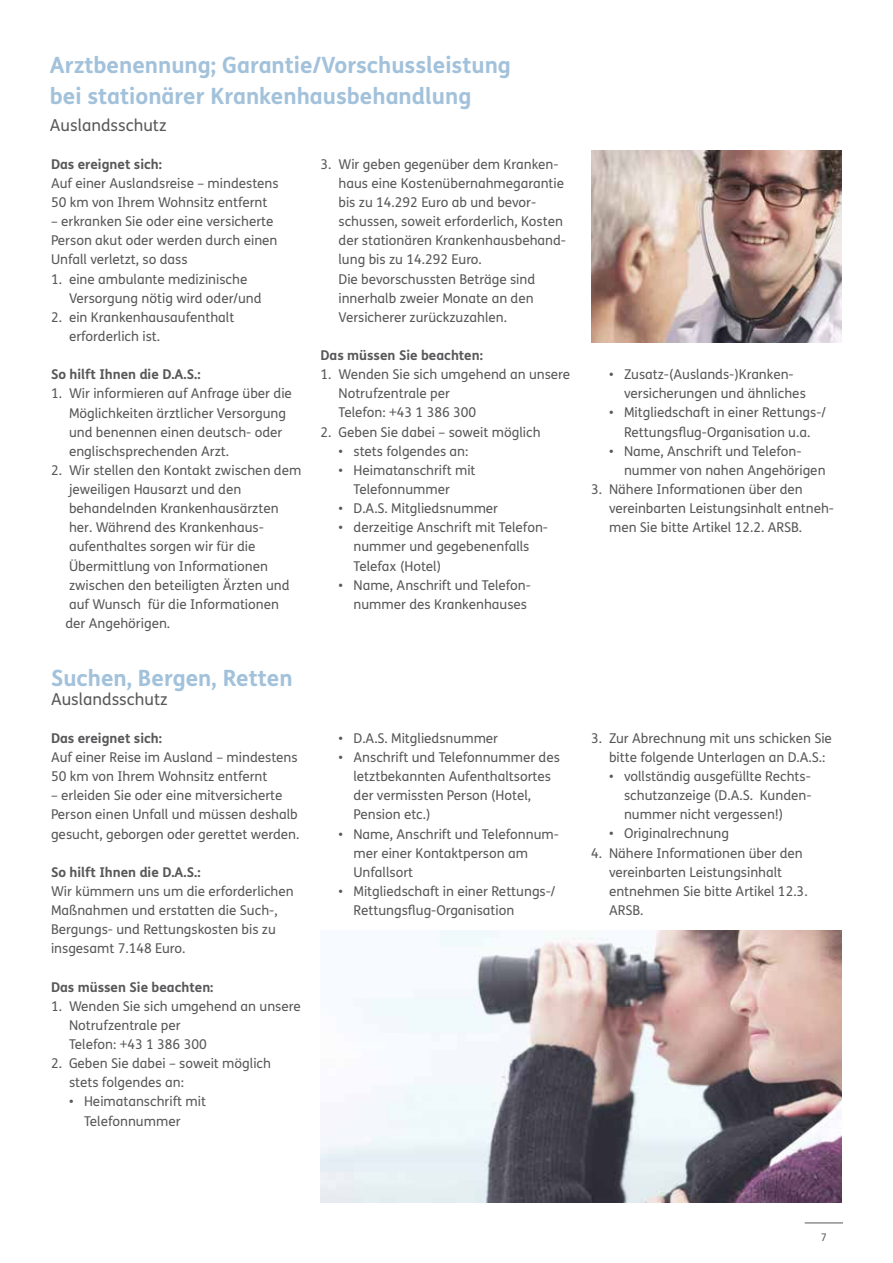
<style>
.page{position:relative;width:893px;height:1263px;background:#fff}
.page>*{position:absolute;margin:0;border:0;box-sizing:border-box;transform-origin:0 0}
.t1{font:700 22.5px/30.6px "FS Me";color:#a2c1db}
.t2{font:16.5px "FS Me";color:#58585a}
.t3{font:13.5px/19.2px "FS Me";color:#58585a}
.t4{font:700 13.5px "FS Me";color:#58585a}
.t5{font:10.5px "FS Me";color:#58585a}
</style>
<div class="page">
<hr style="left:805px;top:1222px;width:38px;height:1px;background:#58585a">
<img style="left:320px;top:930px;width:522px;height:272px">
<img style="left:591px;top:150px;width:251px;height:193px">
<h1 class="t1" style="left:50px;top:49px;width:462px">Arztbenennung; Garantie/Vorschussleistung bei stationärer Krankenhausbehandlung</h1>
<p class="t2" style="left:50px;top:113px;width:118px">Auslandsschutz</p>
<p class="t4" style="left:51px;top:154px;width:112px">Das ereignet sich:</p>
<p class="t3" style="left:51px;top:173px;width:229px">Auf einer Auslandsreise – mindestens<br>50 km von Ihrem Wohnsitz entfernt</p>
<p class="t3" style="left:51px;top:212px;width:228px">– erkranken Sie oder eine versicherte<br>Person akut oder werden durch einen<br>Unfall verletzt, so dass</p>
<p class="t3" style="left:69px;top:269px;width:194px;text-indent:-18px">1. eine ambulante medizinische<br>Versorgung nötig wird oder/und</p>
<p class="t3" style="left:69px;top:307px;width:167px;text-indent:-18px">2. ein Krankenhausaufenthalt erforderlich ist.</p>
<p class="t4" style="left:51px;top:364px;width:151px">So hilft Ihnen die D.A.S.:</p>
<p class="t3" style="left:69px;top:384px;width:224px;text-indent:-18px">1. Wir informieren auf Anfrage über die Möglichkeiten ärztlicher Versorgung und benennen einen deutsch- oder englischsprechenden Arzt.</p>
<p class="t3" style="left:65px;top:460px;width:238px;text-indent:-14px">2. Wir stellen den Kontakt zwischen dem jeweiligen Hausarzt und den behandelnden Krankenhausärzten her. Während des Krankenhaus--aufenthaltes sorgen wir für die<br>Übermittlung von Informationen zwischen den beteiligten Ärzten und auf Wunsch für die Informationen<br>der Angehörigen.</p>
<p class="t3" style="left:320px;top:154px;width:240px">3. Wir geben gegenüber dem Kranken-</p>
<p class="t3" style="left:320px;top:173px;width:245px">-haus eine Kostenübernahmegarantie</p>
<p class="t3" style="left:338px;top:192px;width:199px">bis zu 14.292 Euro ab und bevor-</p>
<p class="t3" style="left:338px;top:212px;width:226px">schussen, soweit erforderlich, Kosten</p>
<p class="t3" style="left:338px;top:231px;width:229px">der stationären Krankenhausbehand-</p>
<p class="t3" style="left:320px;top:250px;width:163px">-lung bis zu 14.292 Euro.</p>
<p class="t3" style="left:338px;top:269px;width:198px">Die bevorschussten Beträge sind</p>
<p class="t3" style="left:338px;top:288px;width:197px">innerhalb zweier Monate an den</p>
<p class="t3" style="left:338px;top:307px;width:170px">Versicherer zurückzuzahlen.</p>
<p class="t4" style="left:320px;top:345px;width:164px">Das müssen Sie beachten:</p>
<p class="t3" style="left:338px;top:365px;width:233px;text-indent:-18px">1. Wenden Sie sich umgehend an unsere<br>Notrufzentrale per<br>Telefon: +43 1 386 300</p>
<p class="t3" style="left:320px;top:422px;width:222px">2. Geben Sie dabei – soweit möglich</p>
<p class="t3" style="left:338px;top:441px;width:131px">• stets folgendes an:</p>
<p class="t3" style="left:353px;top:460px;width:124px;text-indent:-15px">• Heimatanschrift mit<br>Telefonnummer</p>
<p class="t3" style="left:338px;top:498px;width:161px">• D.A.S. Mitgliedsnummer</p>
<p class="t3" style="left:353px;top:518px;width:195px;text-indent:-15px">• derzeitige Anschrift mit Telefon&shy;nummer und gegebenenfalls<br>Telefax (Hotel)</p>
<p class="t3" style="left:338px;top:575px;width:194px;text-align:right">• Name, Anschrift und Telefon&shy;nummer des Krankenhauses</p>
<h1 class="t1" style="left:51px;top:661px;width:243px">Suchen, Bergen, Retten</h1>
<p class="t2" style="left:51px;top:687px;width:118px">Auslandsschutz</p>
<p class="t4" style="left:51px;top:728px;width:112px">Das ereignet sich:</p>
<p class="t3" style="left:51px;top:747px;width:248px">Auf einer Reise im Ausland – mindestens<br>50 km von Ihrem Wohnsitz entfernt</p>
<p class="t3" style="left:51px;top:786px;width:250px">– erleiden Sie oder eine mitversicherte<br>Person einen Unfall und müssen deshalb gesucht, geborgen oder gerettet werden.</p>
<p class="t4" style="left:51px;top:862px;width:151px">So hilft Ihnen die D.A.S.:</p>
<p class="t3" style="left:51px;top:881px;width:244px">Wir kümmern uns um die erforderlichen Maßnahmen und erstatten die Such-, Bergungs- und Rettungskosten bis zu insgesamt 7.148 Euro.</p>
<p class="t4" style="left:51px;top:976px;width:164px">Das müssen Sie beachten:</p>
<p class="t3" style="left:69px;top:996px;width:233px;text-indent:-18px">1. Wenden Sie sich umgehend an unsere<br>Notrufzentrale per<br>Telefon: +43 1 386 300</p>
<p class="t3" style="left:69px;top:1053px;width:204px;text-indent:-18px">2. Geben Sie dabei – soweit möglich stets folgendes an:</p>
<p class="t3" style="left:84px;top:1092px;width:124px;text-indent:-15px">• Heimatanschrift mit<br>Telefonnummer</p>
<p class="t3" style="left:338px;top:728px;width:161px">• D.A.S. Mitgliedsnummer</p>
<p class="t3" style="left:353px;top:747px;width:208px;text-indent:-15px">• Anschrift und Telefonnummer des letztbekannten Aufenthaltsortes der vermissten Person (Hotel,<br>Pension etc.)</p>
<p class="t3" style="left:353px;top:824px;width:206px;text-indent:-15px">• Name, Anschrift und Telefonnum&shy;mer einer Kontaktperson am<br>Unfallsort</p>
<p class="t3" style="left:353px;top:881px;width:203px;text-indent:-15px">• Mitgliedschaft in einer Rettungs-/<br>Rettungsflug-Organisation</p>
<p class="t3" style="left:614px;top:364px;width:194px;text-indent:-5px">• Zusatz-(Auslands-)Kranken--versicherungen und ähnliches</p>
<p class="t3" style="left:609px;top:403px;width:218px;text-align:center">• Mitgliedschaft in einer Rettungs-/<br>Rettungsflug-Organisation u.a.</p>
<p class="t3" style="left:624px;top:441px;width:203px;text-indent:-15px">• Name, Anschrift und Telefon&shy;nummer von nahen Angehörigen</p>
<p class="t3" style="left:609px;top:479px;width:226px;text-indent:-18px">3. Nähere Informationen über den vereinbarten Leistungsinhalt entneh&shy;men Sie bitte Artikel 12.2. ARSB.</p>
<p class="t3" style="left:609px;top:728px;width:224px;text-indent:-18px">3. Zur Abrechnung mit uns schicken Sie bitte folgende Unterlagen an D.A.S.:</p>
<p class="t3" style="left:624px;top:766px;width:189px;text-align:justify;text-indent:-15px">• vollständig ausgefüllte Rechts&shy;schutzanzeige (D.A.S. Kunden&shy;nummer nicht vergessen!)</p>
<p class="t3" style="left:609px;top:824px;width:122px">• Originalrechnung</p>
<p class="t3" style="left:609px;top:843px;width:200px;text-indent:-18px">4. Nähere Informationen über den vereinbarten Leistungsinhalt entnehmen Sie bitte Artikel 12.3.<br>ARSB.</p>
<p class="t5" style="left:821px;top:1230px;width:7px">7</p>
</div>
